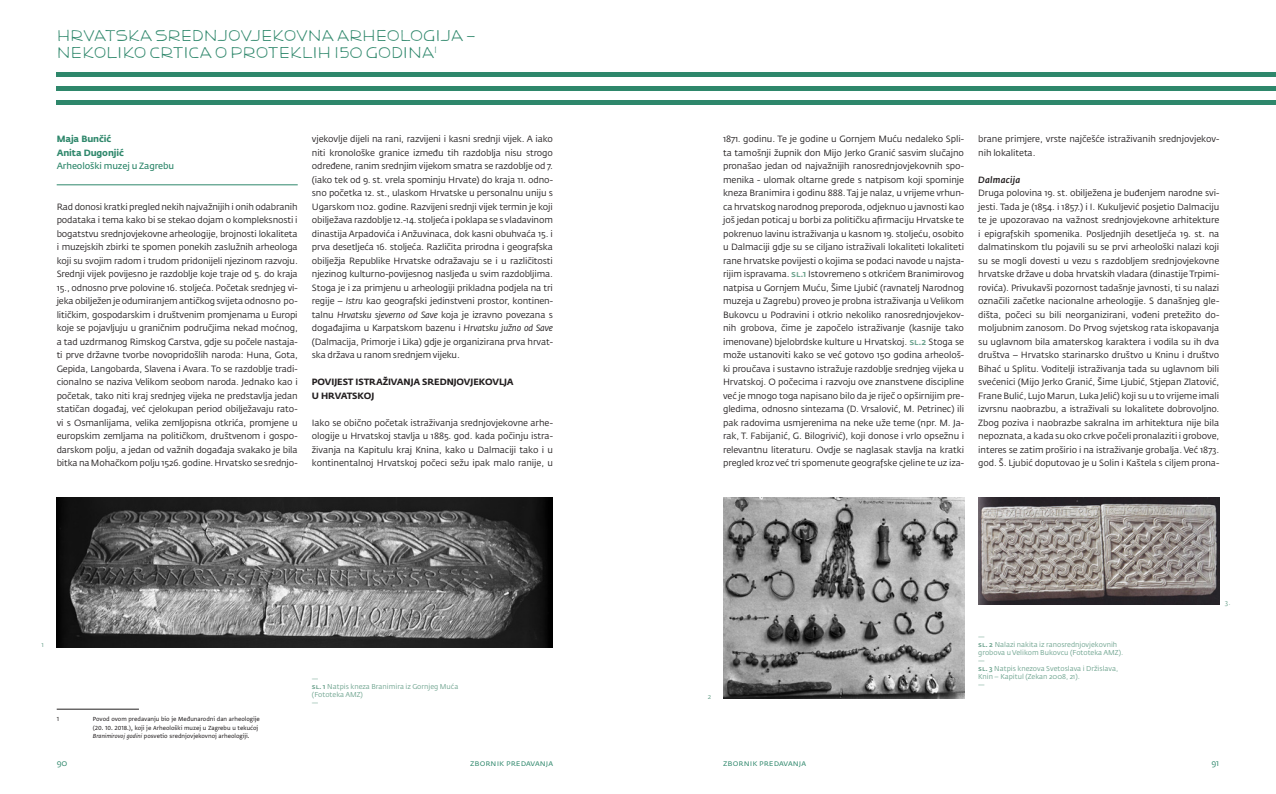
<style>
.page{position:relative;width:1276px;height:794px;background:#fff}
.page>*{position:absolute;margin:0;border:0;box-sizing:border-box;transform-origin:0 0}
.t1{font:16px/17px "Neutra Disp Drafting";color:#2e876b}
.t2{font:9px/13.5px "Fedra Sans Std";letter-spacing:-.01em;color:#231f20;text-align:justify}
.t3{font:700 9px "Fedra Sans Std";letter-spacing:-.01em;color:#231f20}
.t4{font:700 9px "Fedra Sans Std";letter-spacing:-.01em;color:#2e876b}
.t5{font:9px "Fedra Sans Std";letter-spacing:-.01em;color:#2e876b}
.t6{font:italic 500 9px "Fedra Sans Std";letter-spacing:.025em;color:#231f20}
.t7{font:8.5px "Fedra Sans Std";letter-spacing:.005em;color:#2e876b}
.t8{font:7px/8px "Fedra Sans Std";color:#6ca28d}
.t9{font:7px/8.4px "Greta Sans Std";color:#231f20}
.s1{font-style:italic}
.s2{font-weight:500;color:#6ca28d}
.s3{font-weight:500}
</style>
<div class="page">
<div style="left:57px;top:72px;width:1219px;height:5px;background:#2e876b"></div>
<div style="left:57px;top:86px;width:1219px;height:5px;background:#2e876b"></div>
<div style="left:57px;top:100px;width:1219px;height:5px;background:#2e876b"></div>
<hr style="left:57px;top:184px;width:241px;height:1px;background:#2e876b">
<hr style="left:57px;top:709px;width:82px;height:1px;background:#231f20">
<img style="left:57px;top:498px;width:496px;height:149px">
<img style="left:723px;top:498px;width:241px;height:201px">
<img style="left:979px;top:498px;width:240px;height:107px">
<p class="t1" style="left:57px;top:27px;width:420px">H RVATSKA SREDNJOVJEKOVNA ARHEOLOGIJA –<br>NEKOLIKO CRTICA O PROTEKLIH 150 GODINA<sup>1</sup></p>
<p class="t4" style="left:57px;top:133px;width:56px">Maja Bunčić</p>
<p class="t4" style="left:57px;top:147px;width:69px">Anita Dugonjić</p>
<p class="t5" style="left:57px;top:160px;width:119px">Arheološki muzej u Zagrebu</p>
<p class="t2" style="left:57px;top:200px;width:243px">Rad donosi kratki pregled nekih najvažnijih i onih odabranih podataka i tema kako bi se stekao dojam o kompleksnosti i bogatstvu srednjovjekovne arheologije, brojnosti lokaliteta i muzejskih zbirki te spomen ponekih zaslužnih arheologa koji su svojim radom i trudom pridonijeli njezinom razvoju.<br>Srednji vijek povijesno je razdoblje koje traje od 5. do kraja 15., odnosno prve polovine 16. stoljeća. Početak srednjeg vi&shy;jeka obilježen je odumiranjem antičkog svijeta odnosno po&shy;litičkim, gospodarskim i društvenim promjenama u Europi koje se pojavljuju u graničnim područjima nekad moćnog, a tad uzdrmanog Rimskog Carstva, gdje su počele nastaja&shy;ti prve državne tvorbe novopridošlih naroda: Huna, Gota, Gepida, Langobarda, Slavena i Avara. To se razdoblje tradi&shy;cionalno se naziva Velikom seobom naroda. Jednako kao i početak, tako niti kraj srednjeg vijeka ne predstavlja jedan statičan događaj, već cjelokupan period obilježavaju rato&shy;vi s Osmanlijama, velika zemljopisna otkrića, promjene u europskim zemljama na političkom, društvenom i gospo&shy;darskom polju, a jedan od važnih događaja svakako je bila bitka na Mohačkom polju 1526. godine. Hrvatsko se srednjo-</p>
<p class="t2" style="left:312px;top:132px;width:243px">vjekovlje dijeli na rani, razvijeni i kasni srednji vijek. A iako niti kronološke granice između tih razdoblja nisu strogo određene, ranim srednjim vijekom smatra se razdoblje od 7. (iako tek od 9. st. vrela spominju Hrvate) do kraja 11. odno&shy;sno početka 12. st., ulaskom Hrvatske u personalnu uniju s Ugarskom 1102. godine. Razvijeni srednji vijek termin je koji obilježava razdoblje 12.-14. stoljeća i poklapa se s vladavinom dinastija Arpadovića i Anžuvinaca, dok kasni obuhvaća 15. i prva desetljeća 16. stoljeća. Različita prirodna i geografska obilježja Republike Hrvatske odražavaju se i u različitosti njezinog kulturno-povijesnog nasljeđa u svim razdobljima.<br>Stoga je i za primjenu u arheologiji prikladna podjela na tri regije – <span class="s1">Istru</span> kao geografski jedinstveni prostor, kontinen&shy;talnu <span class="s1">Hrvatsku sjeverno od Save</span> koja je izravno povezana s događajima u Karpatskom bazenu i <span class="s1">Hrvatsku južno od Save </span>(Dalmacija, Primorje i Lika) gdje je organizirana prva hrvat&shy;ska država u ranom srednjem vijeku.</p>
<p class="t3" style="left:312px;top:376px;width:203px">POVIJEST ISTRAŽIVANJA SREDNJOVJEKOVLJA</p>
<p class="t3" style="left:312px;top:390px;width:64px">U HRVATSKOJ</p>
<p class="t2" style="left:312px;top:416px;width:242px">Iako se obično početak istraživanja srednjovjekovne arhe&shy;ologije u Hrvatskoj stavlja u 1885. god. kada počinju istra&shy;živanja na Kapitulu kraj Knina, kako u Dalmaciji tako i u kontinentalnoj Hrvatskoj počeci sežu ipak malo ranije, u</p>
<p class="t2" style="left:723px;top:132px;width:242px">1871. godinu. Te je godine u Gornjem Muću nedaleko Spli&shy;ta tamošnji župnik don Mijo Jerko Granić sasvim slučajno pronašao jedan od najvažnijih ranosrednjovjekovnih spo&shy;menika - ulomak oltarne grede s natpisom koji spominje kneza Branimira i godinu 888. Taj je nalaz, u vrijeme vrhun&shy;ca hrvatskog narodnog preporoda, odjeknuo u javnosti kao još jedan poticaj u borbi za političku afirmaciju Hrvatske te pokrenuo lavinu istraživanja u kasnom 19. stoljeću, osobito u Dalmaciji gdje su se ciljano istraživali lokaliteti lokaliteti rane hrvatske povijesti o kojima se podaci navode u najsta&shy;rijim ispravama. <span class="s2">sl.1</span> Istovremeno s otkrićem Branimirovog natpisa u Gornjem Muću, Šime Ljubić (ravnatelj Narodnog muzeja u Zagrebu) proveo je probna istraživanja u Velikom Bukovcu u Podravini i otkrio nekoliko ranosrednjovjekov&shy;nih grobova, čime je započelo istraživanje (kasnije tako imenovane) bjelobrdske kulture u Hrvatskoj. <span class="s2">sl.2</span> Stoga se može ustanoviti kako se već gotovo 150 godina arheološ&shy;ki proučava i sustavno istražuje razdoblje srednjeg vijeka u Hrvatskoj. O počecima i razvoju ove znanstvene discipline već je mnogo toga napisano bilo da je riječ o opširnijim pre&shy;gledima, odnosno sintezama (D. Vrsalović, M. Petrinec) ili pak radovima usmjerenima na neke uže teme (npr. M. Ja&shy;rak, T. Fabijanić, G. Bilogrivić), koji donose i vrlo opsežnu i relevantnu literaturu. Ovdje se naglasak stavlja na kratki pregled kroz već tri spomenute geografske cjeline te uz iza-</p>
<p class="t2" style="left:978px;top:132px;width:242px">brane primjere, vrste najčešće istraživanih srednjovjekov&shy;nih lokaliteta.</p>
<p class="t6" style="left:978px;top:174px;width:44px">Dalmacija</p>
<p class="t2" style="left:978px;top:186px;width:243px">Druga polovina 19. st. obilježena je buđenjem narodne svi&shy;jesti. Tada je (1854. i 1857.) i I. Kukuljević posjetio Dalmaciju te je upozoravao na važnost srednjovjekovne arhitekture i epigrafskih spomenika. Posljednjih desetljeća 19. st. na dalmatinskom tlu pojavili su se prvi arheološki nalazi koji su se mogli dovesti u vezu s razdobljem srednjovjekovne hrvatske države u doba hrvatskih vladara (dinastije Trpimi&shy;rovića). Privukavši pozornost tadašnje javnosti, ti su nalazi označili začetke nacionalne arheologije. S današnjeg gle&shy;dišta, počeci su bili neorganizirani, vođeni pretežito do&shy;moljubnim zanosom. Do Prvog svjetskog rata iskopavanja su uglavnom bila amaterskog karaktera i vodila su ih dva društva – Hrvatsko starinarsko društvo u Kninu i društvo Bihać u Splitu. Voditelji istraživanja tada su uglavnom bili svećenici (Mijo Jerko Granić, Šime Ljubić, Stjepan Zlatović, Frane Bulić, Lujo Marun, Luka Jelić) koji su u to vrijeme imali izvrsnu naobrazbu, a istraživali su lokalitete dobrovoljno.<br>Zbog poziva i naobrazbe sakralna im arhitektura nije bila nepoznata, a kada su oko crkve počeli pronalaziti i grobove, interes se zatim proširio i na istraživanje grobalja. Već 1873. god. Š. Ljubić doputovao je u Solin i Kaštela s ciljem prona-</p>
<p class="t8" style="left:42px;top:641px;width:4px">1</p>
<p class="t9" style="left:57px;top:715px;width:4px">1</p>
<p class="t9" style="left:93px;top:715px;width:169px">Povod ovom predavanju bio je Međunarodni dan arheologije</p>
<p class="t9" style="left:93px;top:723px;width:167px">(20. 10. 2018.), koji je Arheološki muzej u Zagrebu u tekućoj<br><span class="s1">Branimirovoj godini</span> posvetio srednjovjekovnoj arheologiji.</p>
<p class="t8" style="left:312px;top:674px;width:8px">—</p>
<p class="t8" style="left:312px;top:682px;width:148px"><span class="s3">sl. 1</span> Natpis kneza Branimira iz Gornjeg Muća (Fototeka AMZ)</p>
<p class="t8" style="left:312px;top:698px;width:8px">—</p>
<p class="t8" style="left:708px;top:692px;width:5px">2</p>
<p class="t8" style="left:978px;top:632px;width:8px">—</p>
<p class="t8" style="left:978px;top:640px;width:146px"><span class="s3">sl. 2</span> Nalazi nakita iz ranosrednjovjekovnih grobova u Velikom Bukovcu (Fototeka AMZ).</p>
<p class="t8" style="left:978px;top:656px;width:8px">—</p>
<p class="t8" style="left:978px;top:664px;width:141px"><span class="s3">sl. 3</span> Natpis knezova Svetoslava i Držislava,<br>Knin – Kapitul (Zekan 2008, 21).</p>
<p class="t8" style="left:978px;top:680px;width:8px">—</p>
<p class="t8" style="left:1225px;top:598px;width:7px">3.</p>
<p class="t7" style="left:57px;top:757px;width:12px">90</p>
<p class="t7" style="left:470px;top:757px;width:84px">zbornik predavanja</p>
<p class="t7" style="left:723px;top:757px;width:84px">zbornik predavanja</p>
<p class="t7" style="left:1211px;top:757px;width:9px">91</p>
</div>
